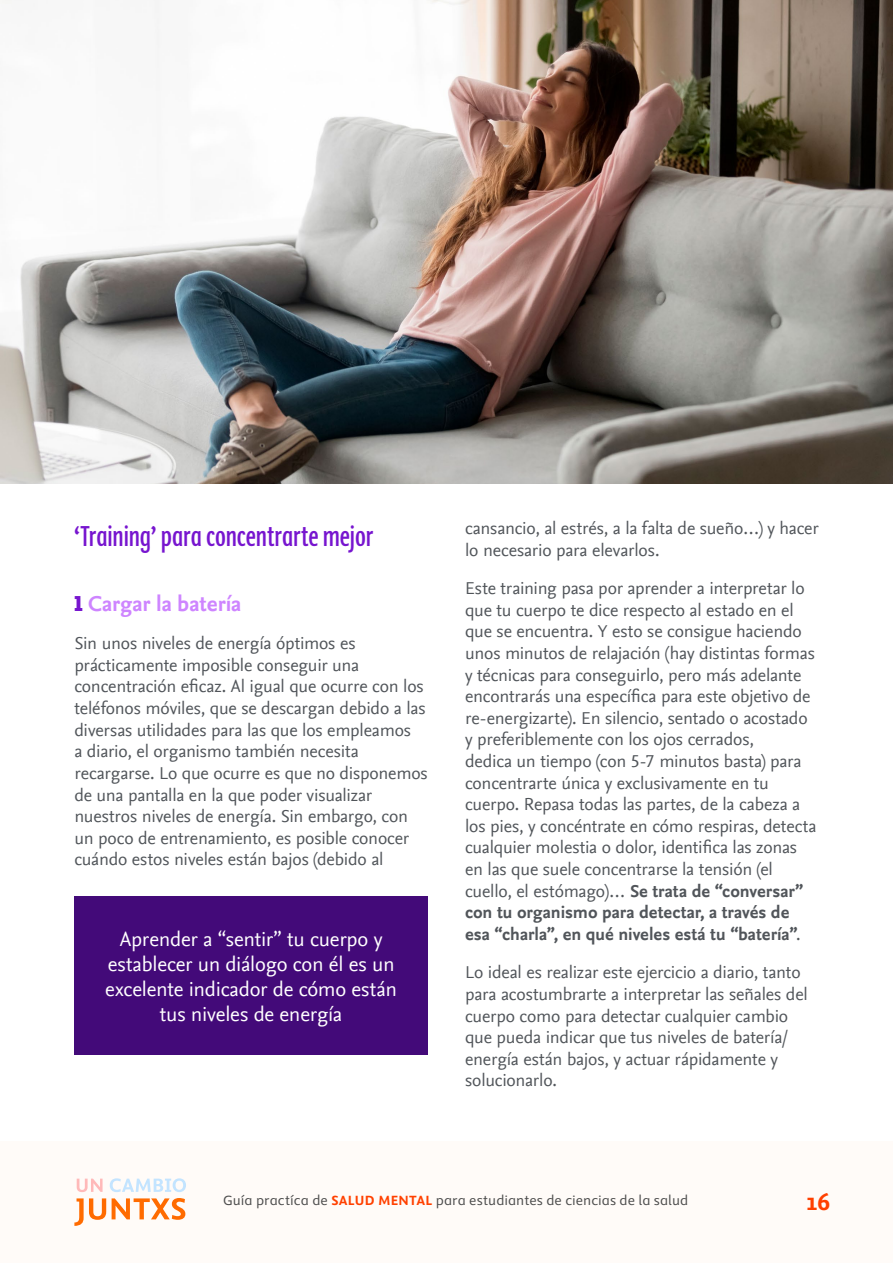
<style>
.page{position:relative;width:893px;height:1263px;background:#fff}
.page>*{position:absolute;margin:0;border:0;box-sizing:border-box;transform-origin:0 0}
.t1{font:condensed 33px "Elsevier Display";letter-spacing:.015em;color:#7715cf}
.t2{font:700 27px "Elsevier Sans";color:#ff4000}
.t3{font:700 22.5px "Nexus Sans Offc Pro";color:#ce85ff}
.t4{font:21px/25.2px "Nexus Sans Offc Pro";letter-spacing:-.01em;color:#fff;text-align:center}
.t5{font:18px/21.6px "Nexus Sans Offc Pro";letter-spacing:-.01em;color:#51555a}
.t6{font:15px "Elsevier Sans";color:#4c4c4c}
.s1{font-family:"Elsevier Display";font-stretch:condensed;font-size:33px;color:#7715cf}
.s2{font-weight:700}
.s3{font-weight:700;color:#ff4000}
</style>
<div class="page">
<div style="left:0;top:1141px;width:893px;height:122px;background:#fffbf8"></div>
<svg style="left:77px;top:1178px;width:26px;height:14px"></svg>
<svg style="left:110px;top:1178px;width:76px;height:14px"></svg>
<svg style="left:74px;top:1198px;width:32px;height:28px"></svg>
<svg style="left:112px;top:1198px;width:73px;height:22px"></svg>
<div style="left:74px;top:896px;width:354px;height:159px;background:#430a79"></div>
<img style="left:0;top:0;width:893px;height:484px">
<h1 class="t1" style="left:74px;top:519px;width:300px">‘Training’ para concentrarte mejor</h1>
<p class="t3" style="left:74px;top:586px;width:169px"><span class="s1">1</span> Cargar la batería</p>
<p class="t5" style="left:74px;top:632px;width:355px">Sin unos niveles de energía óptimos es prácticamente imposible conseguir una concentración eficaz. Al igual que ocurre con los teléfonos móviles, que se descargan debido a las diversas utilidades para las que los empleamos<br>a diario, el organismo también necesita recargarse. Lo que ocurre es que no disponemos de una pantalla en la que poder visualizar nuestros niveles de energía. Sin embargo, con un poco de entrenamiento, es posible conocer cuándo estos niveles están bajos (debido al</p>
<p class="t4" style="left:105px;top:925px;width:293px">Aprender a “sentir” tu cuerpo y establecer un diálogo con él es un excelente indicador de cómo están tus niveles de energía</p>
<p class="t5" style="left:465px;top:516px;width:355px">cansancio, al estrés, a la falta de sueño…) y hacer lo necesario para elevarlos.</p>
<p class="t5" style="left:465px;top:576px;width:353px">Este training pasa por aprender a interpretar lo que tu cuerpo te dice respecto al estado en el que se encuentra. Y esto se consigue haciendo unos minutos de relajación (hay distintas formas y técnicas para conseguirlo, pero más adelante encontrarás una específica para este objetivo de re-energizarte). En silencio, sentado o acostado y preferiblemente con los ojos cerrados,<br>dedica un tiempo (con 5-7 minutos basta) para concentrarte única y exclusivamente en tu cuerpo. Repasa todas las partes, de la cabeza a los pies, y concéntrate en cómo respiras, detecta cualquier molestia o dolor, identifica las zonas en las que suele concentrarse la tensión (el cuello, el estómago)… <span class="s2">Se trata de “conversar” con tu organismo para detectar, a través de esa “charla”, en qué niveles está tu “batería”</span>.</p>
<p class="t5" style="left:465px;top:961px;width:344px">Lo ideal es realizar este ejercicio a diario, tanto para acostumbrarte a interpretar las señales del cuerpo como para detectar cualquier cambio que pueda indicar que tus niveles de batería/ energía están bajos, y actuar rápidamente y solucionarlo.</p>
<p class="t6" style="left:223px;top:1193px;width:467px">Guía practíca de <span class="s3">SALUD MENTAL</span> para estudiantes de ciencias de la salud</p>
<h2 class="t2" style="left:806px;top:1186px;width:26px">16</h2>
</div>
